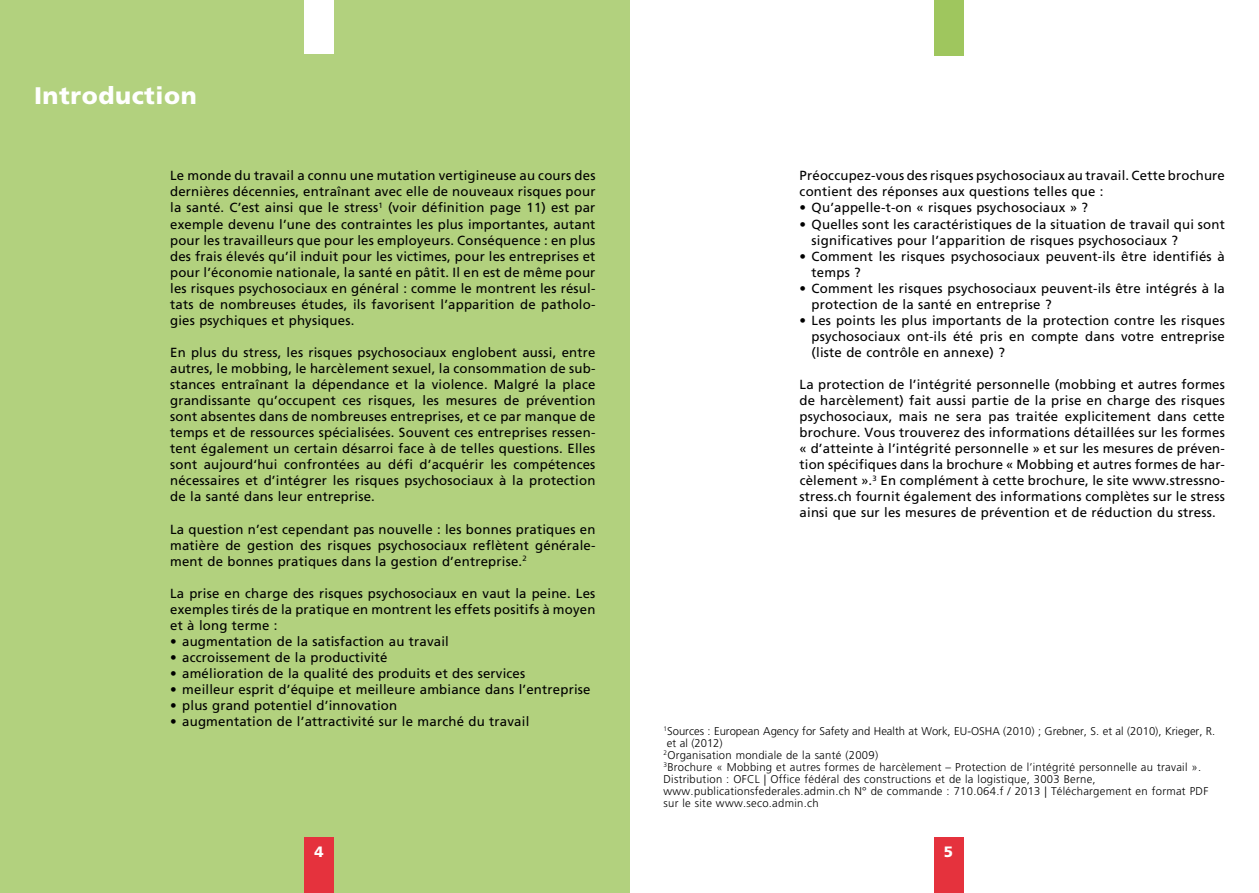
<style>
.page{position:relative;width:1259px;height:893px;background:#fff}
.page>*{position:absolute;margin:0;border:0;box-sizing:border-box;transform-origin:0 0}
.t1{font:900 24px "Frutiger";letter-spacing:.025em;color:#fff}
.t2{font:900 15px "Frutiger";color:#fff}
.t3{font:13.2px/16px "Frutiger";letter-spacing:.015em;color:#000;text-align:justify}
.t4{font:300 11.25px "Frutiger";letter-spacing:.025em;color:#000}
.t5{font:300 11.25px "Frutiger";color:#000}
</style>
<div class="page">
<div style="left:0;top:0;width:629px;height:893px;background:#b2d17e"></div>
<div style="left:933px;top:0;width:30px;height:55px;background:#9fc65e"></div>
<div style="left:304px;top:0;width:30px;height:54px;background:#fff"></div>
<div style="left:304px;top:838px;width:30px;height:55px;background:#e5323d"></div>
<div style="left:933px;top:838px;width:30px;height:55px;background:#e5323d"></div>
<h1 class="t1" style="left:34px;top:81px;width:164px">Introduction</h1>
<p class="t3" style="left:170px;top:168px;width:427px">Le monde du travail a connu une mutation vertigineuse au cours des dernières décennies, entraînant avec elle de nouveaux risques pour la santé. C’est ainsi que le stress<sup>1</sup> (voir définition page 11) est par exemple devenu l’une des contraintes les plus importantes, autant pour les travailleurs que pour les employeurs. Conséquence : en plus des frais élevés qu’il induit pour les victimes, pour les entreprises et pour l’économie nationale, la santé en pâtit. Il en est de même pour les risques psychosociaux en général : comme le montrent les résul&shy;tats de nombreuses études, ils favorisent l’apparition de patholo&shy;gies psychiques et physiques.</p>
<p class="t3" style="left:170px;top:344px;width:427px">En plus du stress, les risques psychosociaux englobent aussi, entre autres, le mobbing, le harcèlement sexuel, la consommation de sub&shy;stances entraînant la dépendance et la violence. Malgré la place grandissante qu’occupent ces risques, les mesures de prévention sont absentes dans de nombreuses entreprises, et ce par manque de temps et de ressources spécialisées. Souvent ces entreprises ressen&shy;tent également un certain désarroi face à de telles questions. Elles sont aujourd‘hui confrontées au défi d’acquérir les compétences nécessaires et d’intégrer les risques psychosociaux à la protection de la santé dans leur entreprise.</p>
<p class="t3" style="left:170px;top:521px;width:427px">La question n’est cependant pas nouvelle : les bonnes pratiques en matière de gestion des risques psychosociaux reflètent générale&shy;ment de bonnes pratiques dans la gestion d’entreprise.<sup>2</sup></p>
<p class="t3" style="left:170px;top:585px;width:427px">La prise en charge des risques psychosociaux en vaut la peine. Les exemples tirés de la pratique en montrent les effets positifs à moyen et à long terme :</p>
<p class="t3" style="left:170px;top:633px;width:280px">• augmentation de la satisfaction au travail</p>
<p class="t3" style="left:170px;top:649px;width:219px">• accroissement de la productivité</p>
<p class="t3" style="left:170px;top:665px;width:357px">• amélioration de la qualité des produits et des services</p>
<p class="t3" style="left:170px;top:681px;width:422px">• meilleur esprit d’équipe et meilleure ambiance dans l’entreprise</p>
<p class="t3" style="left:170px;top:697px;width:229px">• plus grand potentiel d’innovation</p>
<p class="t3" style="left:170px;top:714px;width:361px">• augmentation de l’attractivité sur le marché du travail</p>
<p class="t3" style="left:799px;top:168px;width:427px">Préoccupez-vous des risques psychosociaux au travail. Cette brochure contient des réponses aux questions telles que :</p>
<p class="t3" style="left:799px;top:200px;width:290px">• Qu’appelle-t-on « risques psychosociaux » ?</p>
<p class="t3" style="left:811px;top:216px;width:415px;text-indent:-12px">• Quelles sont les caractéristiques de la situation de travail qui sont significatives pour l’apparition de risques psychosociaux ?</p>
<p class="t3" style="left:811px;top:248px;width:415px;text-indent:-12px">• Comment les risques psychosociaux peuvent-ils être identifiés à temps ?</p>
<p class="t3" style="left:811px;top:280px;width:415px;text-indent:-12px">• Comment les risques psychosociaux peuvent-ils être intégrés à la protection de la santé en entreprise ?</p>
<p class="t3" style="left:811px;top:312px;width:415px;text-indent:-12px">• Les points les plus importants de la protection contre les risques psychosociaux ont-ils été pris en compte dans votre entreprise (liste de contrôle en annexe) ?</p>
<p class="t3" style="left:799px;top:376px;width:427px">La protection de l’intégrité personnelle (mobbing et autres formes de harcèlement) fait aussi partie de la prise en charge des risques psychosociaux, mais ne sera pas traitée explicitement dans cette brochure. Vous trouverez des informations détaillées sur les formes « d’atteinte à l’intégrité personnelle » et sur les mesures de préven&shy;tion spécifiques dans la brochure « Mobbing et autres formes de har&shy;cèlement ».<sup>3</sup> En complément à cette brochure, le site www.stressno&shy;stress.ch fournit également des informations complètes sur le stress ainsi que sur les mesures de prévention et de réduction du stress.</p>
<p class="t5" style="left:663px;top:725px;width:553px"><sup>1</sup>Sources : European Agency for Safety and Health at Work, EU-OSHA (2010) ; Grebner, S. et al (2010), Krieger, R.</p>
<p class="t4" style="left:667px;top:737px;width:57px">et al (2012)</p>
<p class="t4" style="left:663px;top:749px;width:216px"><sup>2</sup>Organisation mondiale de la santé (2009)</p>
<p class="t4" style="left:663px;top:761px;width:539px"><sup>3</sup>Brochure « Mobbing et autres formes de harcèlement – Protection de l’intégrité personnelle au travail ».</p>
<p class="t4" style="left:663px;top:773px;width:434px">Distribution : OFCL | Office fédéral des constructions et de la logistique, 3003 Berne,</p>
<p class="t4" style="left:663px;top:785px;width:546px">www.publicationsfederales.admin.ch N° de commande : 710.064.f / 2013 | Téléchargement en format PDF</p>
<p class="t4" style="left:663px;top:797px;width:157px">sur le site www.seco.admin.ch</p>
<p class="t2" style="left:314px;top:842px;width:11px">4</p>
<p class="t2" style="left:944px;top:842px;width:11px">5</p>
</div>
